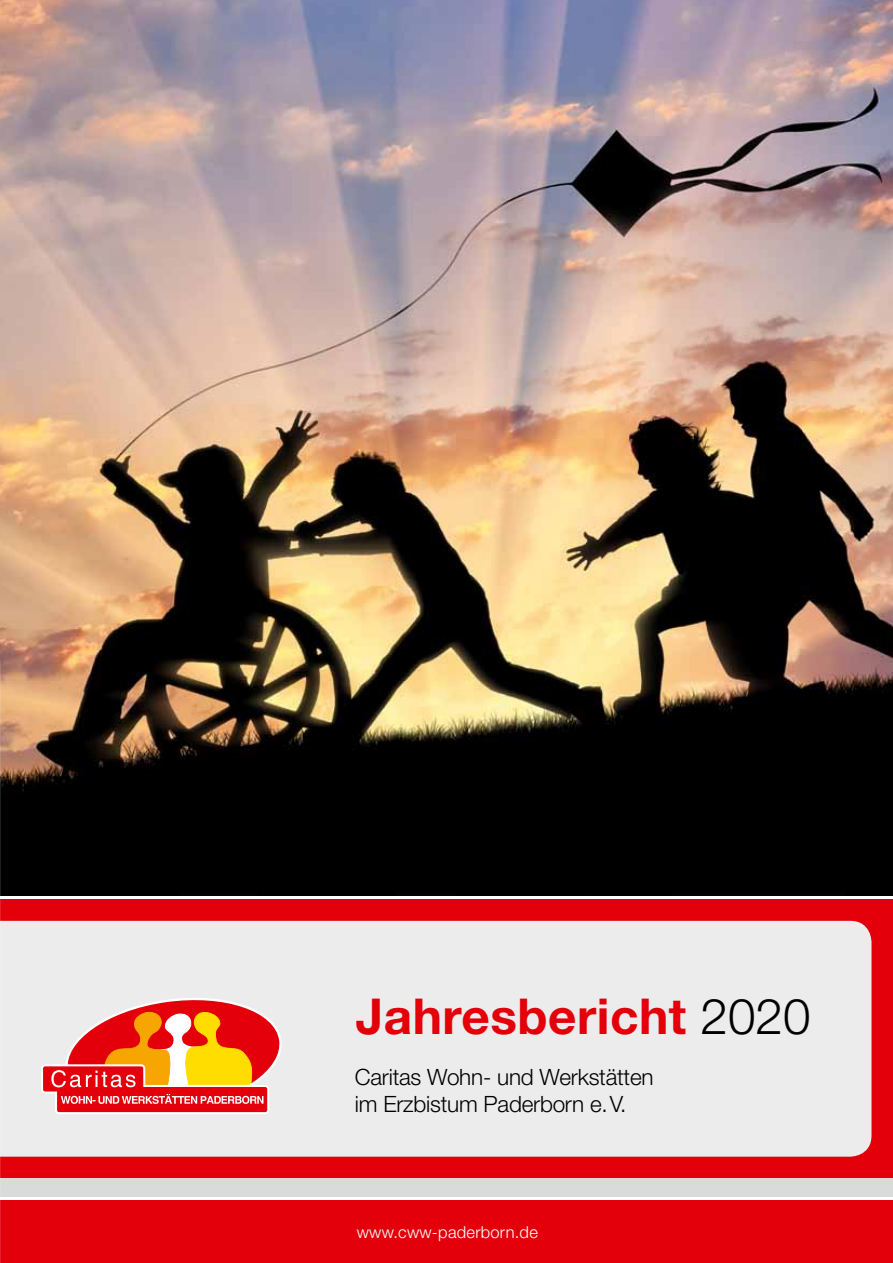
<style>
.page{position:relative;width:893px;height:1263px;background:#fff}
.page>*{position:absolute;margin:0;border:0;box-sizing:border-box;transform-origin:0 0}
.t1{font:700 49.5px "Helvetica Neue LT Std";letter-spacing:.01em;color:#e3000b}
.t2{font:300 22.5px/27px "Helvetica Neue LT Std";letter-spacing:-.01em;color:#000}
.t3{font:300 16.5px "Helvetica Neue LT Std";letter-spacing:.015em;color:#fff}
.s1{font-weight:300;color:#000}
</style>
<div class="page">
<img style="left:0;top:0;width:893px;height:895px">
<div style="left:0;top:899px;width:893px;height:298px;background:#e3000b"></div>
<div style="left:1px;top:921px;width:870px;height:236px;background:#ececec"></div>
<div style="left:0;top:1199px;width:893px;height:64px;background:#e3000b"></div>
<div style="left:0;top:1178px;width:893px;height:22px;background:#d9dada"></div>
<hr style="left:0;top:1197px;width:893px;height:3px;background:#fff">
<svg style="left:40px;top:990px;width:247px;height:130px"></svg>
<svg style="left:0;top:660px;width:1px;height:603px"></svg>
<h1 class="t1" style="left:356px;top:986px;width:456px">Jahresbericht <span class="s1">2020</span></h1>
<p class="t2" style="left:355px;top:1063px;width:300px">Caritas Wohn- und Werkstätten im Erzbistum Paderborn e.V.</p>
<p class="t3" style="left:357px;top:1221px;width:183px">www.cww-paderborn.de</p>
</div>
